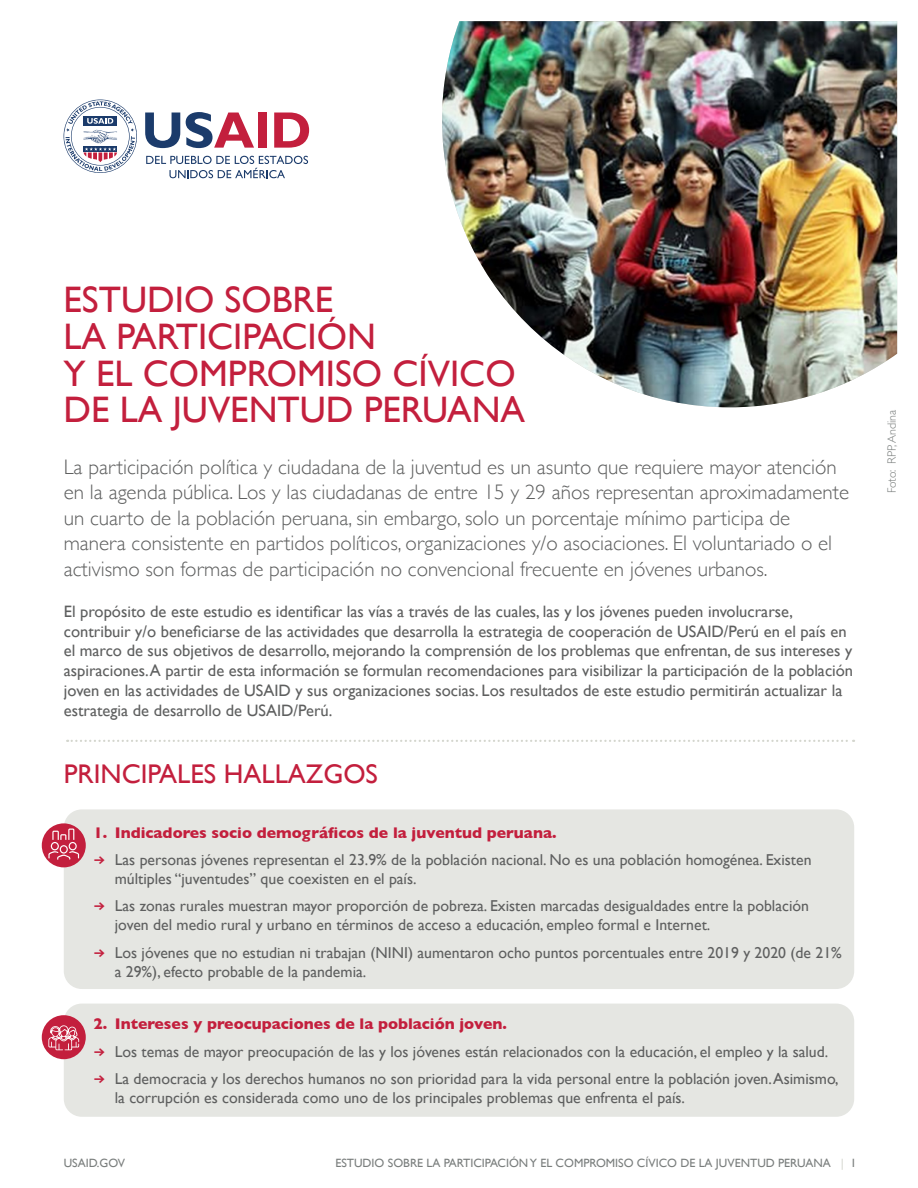
<style>
.page{position:relative;width:918px;height:1188px;background:#fff}
.page>*{position:absolute;margin:0;border:0;box-sizing:border-box;transform-origin:0 0}
.t1{font:36.9px/36.9px "Gill Sans";color:#c31f3d}
.t2{font:27px "Gill Sans";color:#c31f3d}
.t3{font:300 21px/25.5px "Gill Sans";color:#5e5f5f}
.t4{font:16.5px/19.8px "Gill Sans";color:#5e5f5f}
.t5{font:15.75px/18.9px "Gill Sans";color:#5e5f5f}
.t6{font:700 15.75px "Gill Sans";color:#c31f3d}
.t7{font:12px "Gill Sans";color:#7a7e7d}
.t8{font:300 12px "Gill Sans";color:#7a7e7d}
.s1{font-family:"Alright Sans";font-weight:700;font-size:13.5px;color:#c31f3d}
.s2{color:#d4d6ce}
</style>
<div class="page">
<svg style="left:146px;top:156px;width:162px;height:22px"></svg>
<svg style="left:145px;top:113px;width:35px;height:35px"></svg>
<svg style="left:186px;top:112px;width:68px;height:36px"></svg>
<div style="left:258px;top:113px;width:9px;height:35px;background:#c31f3d"></div>
<svg style="left:274px;top:113px;width:35px;height:35px"></svg>
<svg style="left:64px;top:100px;width:73px;height:73px"></svg>
<div style="left:64px;top:809px;width:790px;height:180px;background:#e5e6e2;border-radius:18px"></div>
<div style="left:64px;top:1004px;width:790px;height:113px;background:#e5e6e2;border-radius:18px"></div>
<div style="left:42px;top:823px;width:44px;height:44px;background:#c31f3d;border-radius:50%"></div>
<svg style="left:48px;top:829px;width:31px;height:31px"></svg>
<svg style="left:67px;top:740px;width:787px;height:2px"></svg>
<div style="left:42px;top:1015px;width:44px;height:44px;background:#c31f3d;border-radius:50%"></div>
<svg style="left:48px;top:1025px;width:31px;height:25px"></svg>
<img style="left:442px;top:21px;width:455px;height:386px">
<h1 class="t1" style="left:64px;top:281px;width:463px">ESTUDIO SOBRE<br>LA PARTICIPACIÓN<br>Y EL COMPROMISO CÍVICO<br>DE LA JUVENTUD PERUANA</h1>
<p class="t3" style="left:64px;top:453px;width:787px">La participación política y ciudadana de la juventud es un asunto que requiere mayor atención en la agenda pública. Los y las ciudadanas de entre 15 y 29 años representan aproximadamente un cuarto de la población peruana, sin embargo, solo un porcentaje mínimo participa de manera consistente en partidos políticos, organizaciones y/o asociaciones. El voluntariado o el activismo son formas de participación no convencional frecuente en jóvenes urbanos.</p>
<p class="t4" style="left:64px;top:601px;width:791px">El propósito de este estudio es identificar las vías a través de las cuales, las y los jóvenes pueden involucrarse, contribuir y/o beneficiarse de las actividades que desarrolla la estrategia de cooperación de USAID/Perú en el país en el marco de sus objetivos de desarrollo, mejorando la comprensión de los problemas que enfrentan, de sus intereses y aspiraciones. A partir de esta información se formulan recomendaciones para visibilizar la participación de la población joven en las actividades de USAID y sus organizaciones socias. Los resultados de este estudio permitirán actualizar la estrategia de desarrollo de USAID/Perú.</p>
<h2 class="t2" style="left:64px;top:758px;width:316px">PRINCIPALES HALLAZGOS</h2>
<h3 class="t6" style="left:94px;top:820px;width:464px">1. Indicadores socio demográficos de la juventud peruana.</h3>
<p class="t5" style="left:115px;top:850px;width:698px;text-indent:-21px"><span class="s1">→</span> Las personas jóvenes representan el 23.9% de la población nacional. No es una población homogénea. Existen múltiples “juventudes” que coexisten en el país.</p>
<p class="t5" style="left:115px;top:896px;width:696px;text-indent:-21px"><span class="s1">→</span> Las zonas rurales muestran mayor proporción de pobreza. Existen marcadas desigualdades entre la población joven del medio rural y urbano en términos de acceso a educación, empleo formal e Internet.</p>
<p class="t5" style="left:115px;top:943px;width:729px;text-indent:-21px"><span class="s1">→</span> Los jóvenes que no estudian ni trabajan (NINI) aumentaron ocho puntos porcentuales entre 2019 y 2020 (de 21% a 29%), efecto probable de la pandemia.</p>
<h3 class="t6" style="left:94px;top:1012px;width:415px">2. Intereses y preocupaciones de la población joven.</h3>
<p class="t5" style="left:94px;top:1042px;width:736px"><span class="s1">→</span> Los temas de mayor preocupación de las y los jóvenes están relacionados con la educación, el empleo y la salud.</p>
<p class="t5" style="left:115px;top:1069px;width:725px;text-indent:-21px"><span class="s1">→</span> La democracia y los derechos humanos no son prioridad para la vida personal entre la población joven. Asimismo, la corrupción es considerada como uno de los principales problemas que enfrenta el país.</p>
<p class="t7" style="left:64px;top:1156px;width:63px">USAID.GOV</p>
<p class="t7" style="left:335px;top:1156px;width:523px">ESTUDIO SOBRE LA PARTICIPACIÓN Y EL COMPROMISO CÍVICO DE LA JUVENTUD PERUANA <span class="s2">|</span> 1</p>
<p class="t8" style="left:882px;top:493px;width:85px;rotate:-90deg">Foto: RPP, Andina</p>
</div>
